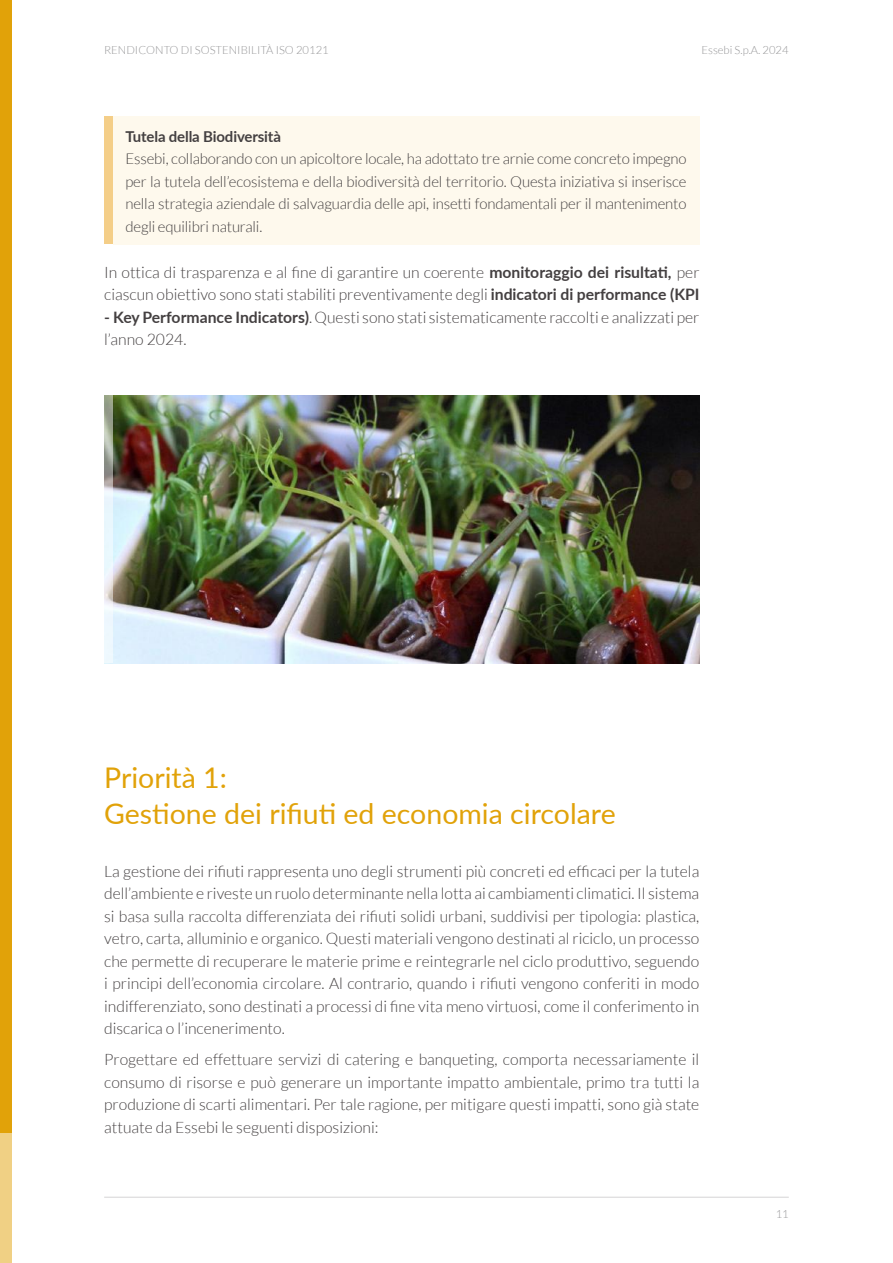
<style>
.page{position:relative;width:893px;height:1263px;background:#fff}
.page>*{position:absolute;margin:0;border:0;box-sizing:border-box;transform-origin:0 0}
.t1{font:28.5px/36px "Lato";color:#e1a209}
.t2{font:300 15.75px/22.5px "Lato";color:#444041}
.t3{font:300 15px/22.5px "Lato";letter-spacing:-.01em;color:#444041;text-align:justify}
.t4{font:700 15px "Lato";letter-spacing:-.01em;color:#444041}
.t5{font:300 11.25px "Lato";color:#969698}
.s1{font-weight:700}
</style>
<div class="page">
<svg style="left:113px;top:244px;width:587px;height:1px"></svg>
<div style="left:104px;top:116px;width:9px;height:128px;background:#f4ce88"></div>
<div style="left:113px;top:116px;width:587px;height:128px;background:#fef9ed"></div>
<img style="left:113px;top:395px;width:587px;height:268px">
<svg style="left:104px;top:395px;width:9px;height:268px;background:#d2d9d8"></svg>
<div style="left:0;top:0;width:12px;height:1133px;background:#e1a209"></div>
<hr style="left:104px;top:1197px;width:685px;height:1px;background:#d5d4d5">
<div style="left:0;top:1133px;width:12px;height:130px;background:#f0d084"></div>
<p class="t5" style="left:104px;top:44px;width:226px">RENDICONTO DI SOSTENIBILITÀ ISO 20121</p>
<p class="t5" style="left:701px;top:44px;width:89px">Essebi S.p.A. 2024</p>
<p class="t4" style="left:125px;top:125px;width:157px">Tutela della Biodiversità</p>
<p class="t3" style="left:125px;top:147px;width:563px">Essebi, collaborando con un apicoltore locale, ha adottato tre arnie come concreto impegno per la tutela dell’ecosistema e della biodiversità del territorio. Questa iniziativa si inserisce nella strategia aziendale di salvaguardia delle api, insetti fondamentali per il mantenimento degli equilibri naturali.</p>
<p class="t2" style="left:104px;top:261px;width:597px">In ottica di trasparenza e al fine di garantire un coerente <span class="s1">monitoraggio dei risultati,</span> per ciascun obiettivo sono stati stabiliti preventivamente degli <span class="s1">indicatori di performance (KPI</span></p>
<p class="t2" style="left:104px;top:306px;width:597px"><span class="s1">- Key Performance Indicators)</span>. Questi sono stati sistematicamente raccolti e analizzati per l’anno 2024.</p>
<h1 class="t1" style="left:104px;top:759px;width:513px">Priorità 1:<br>Gestione dei rifiuti ed economia circolare</h1>
<p class="t2" style="left:104px;top:860px;width:597px;text-align:justify">La gestione dei rifiuti rappresenta uno degli strumenti più concreti ed efficaci per la tutela dell’ambiente e riveste un ruolo determinante nella lotta ai cambiamenti climatici. Il sistema si basa sulla raccolta differenziata dei rifiuti solidi urbani, suddivisi per tipologia: plastica, vetro, carta, alluminio e organico. Questi materiali vengono destinati al riciclo, un processo che permette di recuperare le materie prime e reintegrarle nel ciclo produttivo, seguendo i principi dell’economia circolare. Al contrario, quando i rifiuti vengono conferiti in modo indifferenziato, sono destinati a processi di fine vita meno virtuosi, come il conferimento in discarica o l’incenerimento.</p>
<p class="t2" style="left:104px;top:1048px;width:597px;text-align:justify">Progettare ed effettuare servizi di catering e banqueting, comporta necessariamente il consumo di risorse e può generare un importante impatto ambientale, primo tra tutti la produzione di scarti alimentari. Per tale ragione, per mitigare questi impatti, sono già state attuate da Essebi le seguenti disposizioni:</p>
<p class="t5" style="left:776px;top:1208px;width:15px">11</p>
</div>
